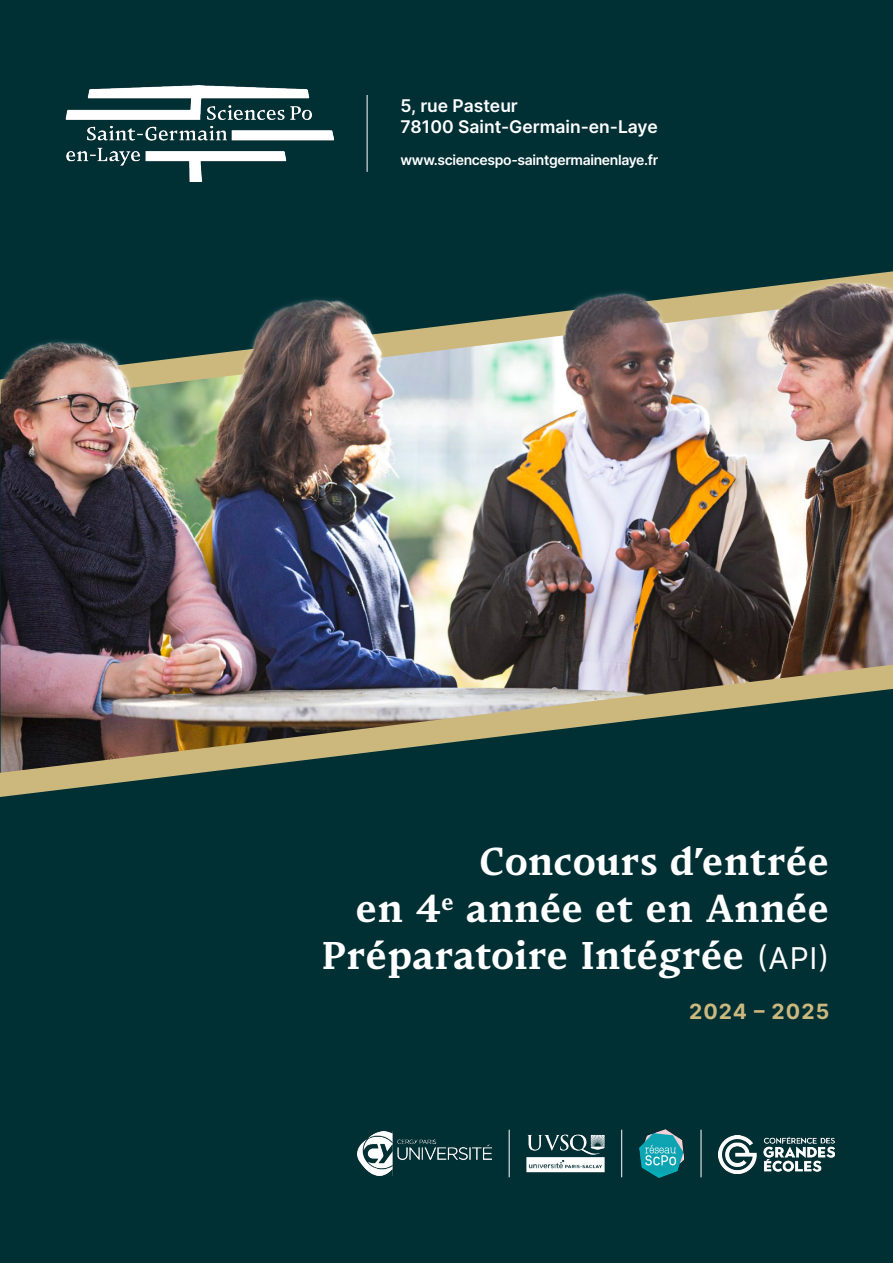
<style>
.page{position:relative;width:893px;height:1263px;background:#002f34}
.page>*{position:absolute;margin:0;border:0;box-sizing:border-box;transform-origin:0 0}
.t1{font:700 36px/46.8px "Oree";letter-spacing:.025em;color:#fff;text-align:right}
.t2{font:700 21px "Inter";letter-spacing:.05em;color:#ccb87d}
.t3{font:600 17.55px/21px "Inter";color:#fff}
.t4{font:600 13.95px "Inter";letter-spacing:-.025em;color:#fff}
.s1{font-family:"Inter";font-weight:400;font-size:30px}
</style>
<div class="page">
<img style="left:65px;top:85px;width:269px;height:97px">
<hr style="left:367px;top:95px;width:1px;height:77px;background:#fff">
<img style="left:526px;top:1134px;width:79px;height:39px">
<hr style="left:509px;top:1130px;width:1px;height:47px;background:#fff">
<hr style="left:621px;top:1130px;width:1px;height:47px;background:#fff">
<hr style="left:701px;top:1130px;width:1px;height:47px;background:#fff">
<img style="left:357px;top:1131px;width:135px;height:45px">
<img style="left:639px;top:1130px;width:44px;height:47px">
<img style="left:719px;top:1135px;width:116px;height:39px">
<svg style="left:0;top:694px;width:850px;height:103px"></svg>
<img style="left:0;top:271px;width:893px;height:423px">
<p class="t3" style="left:401px;top:95px;width:259px">5, rue Pasteur<br>78100 Saint-Germain-en-Laye</p>
<p class="t4" style="left:401px;top:149px;width:259px">www.sciencespo-saintgermainenlaye.fr</p>
<p class="t1" style="left:322px;top:841px;width:508px">Concours d’entrée<br>en 4<sup>e</sup> année et en Année<br>Préparatoire Intégrée <span class="s1">(API)</span></p>
<p class="t2" style="left:689px;top:996px;width:142px">2024 – 2025</p>
</div>
